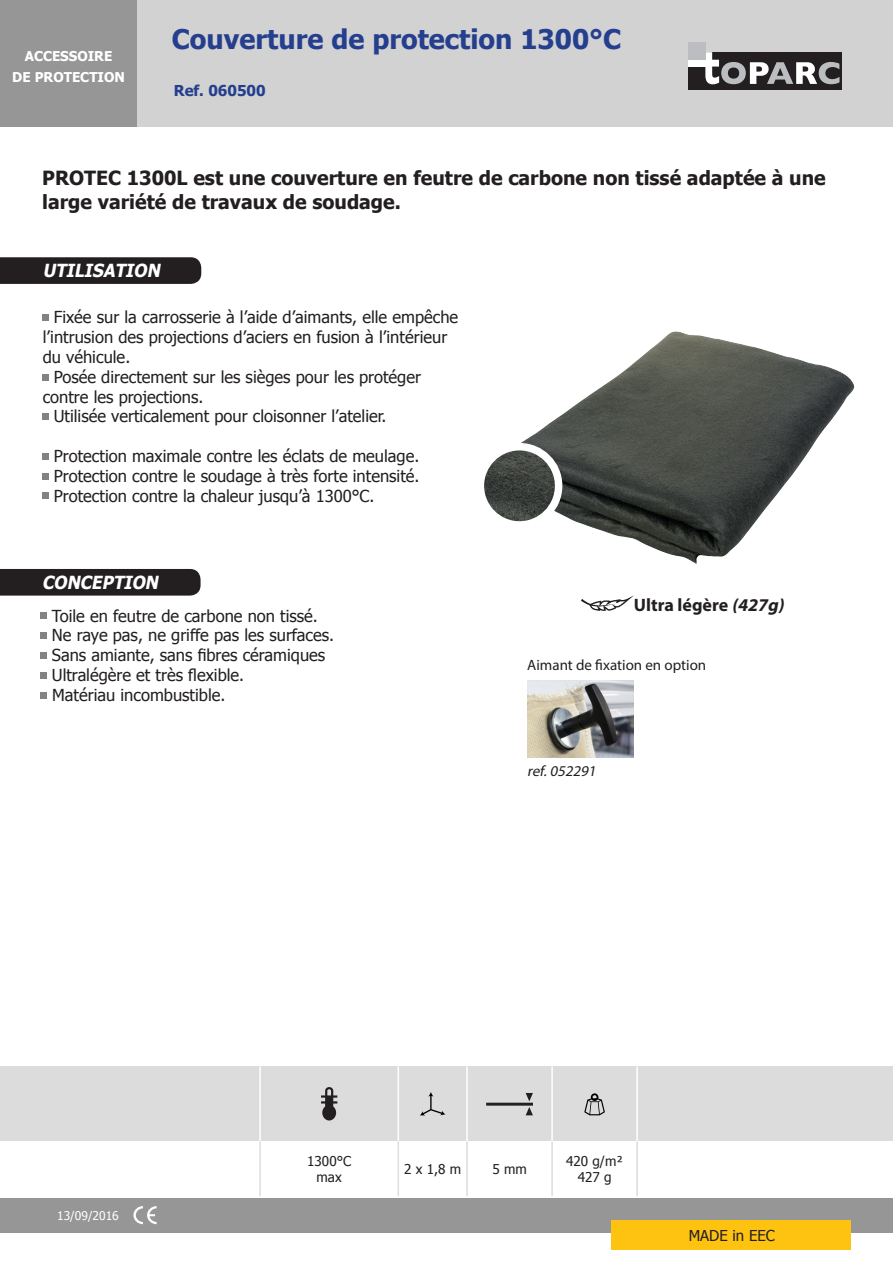
<style>
.page{position:relative;width:893px;height:1263px;background:#fff}
.page>*{position:absolute;margin:0;border:0;box-sizing:border-box;transform-origin:0 0}
.t1{font:700 27px "Tahoma";color:#253f8e}
.t2{font:700 19.5px/24px "Tahoma";color:#231f20}
.t3{font:italic 700 18px "Tahoma";color:#fff;scale:.95 1}
.t4{font:700 18px "Myriad Pro";color:#231f20}
.t5{font:16.5px/19.8px "Tahoma";color:#231f20}
.t6{font:15px "Myriad Pro";color:#231f20}
.t7{font:700 15px "Tahoma";color:#253f8e}
.t8{font:italic 15px "Myriad Pro";color:#231f20}
.t9{font:15px "Tahoma";color:#231f20}
.t10{font:13.5px "Tahoma";color:#231f20}
.t11{font:700 13.5px "Tahoma";color:#fff}
.t12{font:12px "Tahoma";color:#fff}
.s1{font-style:italic}
</style>
<div class="page">
<div style="left:137px;top:0;width:756px;height:127px;background:#d2d2d2"></div>
<div style="left:0;top:1198px;width:893px;height:34px;background:#969696"></div>
<div style="left:0;top:0;width:137px;height:127px;background:#969696"></div>
<div style="left:611px;top:1220px;width:239px;height:30px;background:#fec210"></div>
<img style="left:521px;top:331px;width:334px;height:233px">
<div style="left:0;top:1066px;width:893px;height:75px;background:#dcdcdc"></div>
<hr style="left:259px;top:1066px;width:2px;height:75px;background:#fff">
<hr style="left:398px;top:1066px;width:1px;height:75px;background:#fff">
<hr style="left:259px;top:1141px;width:2px;height:55px;background:#dcdcdc">
<hr style="left:398px;top:1141px;width:1px;height:55px;background:#dcdcdc">
<hr style="left:466px;top:1141px;width:2px;height:55px;background:#dcdcdc">
<hr style="left:551px;top:1141px;width:2px;height:55px;background:#dcdcdc">
<hr style="left:636px;top:1141px;width:2px;height:55px;background:#dcdcdc">
<hr style="left:466px;top:1066px;width:2px;height:75px;background:#fff">
<hr style="left:551px;top:1066px;width:2px;height:75px;background:#fff">
<hr style="left:636px;top:1066px;width:2px;height:75px;background:#fff">
<svg style="left:321px;top:1087px;width:16px;height:33px"></svg>
<svg style="left:420px;top:1092px;width:25px;height:23px"></svg>
<hr style="left:486px;top:1103px;width:47px;height:3px;background:#231f20">
<svg style="left:526px;top:1093px;width:7px;height:8px"></svg>
<svg style="left:526px;top:1107px;width:7px;height:8px"></svg>
<svg style="left:584px;top:1093px;width:21px;height:22px"></svg>
<img style="left:480px;top:447px;width:79px;height:78px;border-radius:39px">
<div style="left:477px;top:443px;width:85px;height:86px;border:8px solid #fff;border-radius:50%"></div>
<svg style="left:133px;top:1206px;width:24px;height:18px"></svg>
<div style="left:688px;top:52px;width:154px;height:38px;background:#231f20"></div>
<svg style="left:705px;top:52px;width:134px;height:32px"></svg>
<div style="left:688px;top:49px;width:17px;height:18px;background:#fff"></div>
<div style="left:688px;top:43px;width:17px;height:17px;background:#bcbdc0"></div>
<svg style="left:0;top:257px;width:201px;height:27px;background:#272324"></svg>
<svg style="left:43px;top:315px;width:6px;height:6px"></svg>
<svg style="left:43px;top:374px;width:6px;height:6px"></svg>
<svg style="left:43px;top:414px;width:6px;height:6px"></svg>
<svg style="left:43px;top:453px;width:6px;height:6px"></svg>
<svg style="left:43px;top:473px;width:6px;height:6px"></svg>
<svg style="left:43px;top:493px;width:6px;height:6px"></svg>
<div style="left:0;top:569px;width:201px;height:27px;background:#231f20"></div>
<svg style="left:41px;top:613px;width:6px;height:6px"></svg>
<svg style="left:41px;top:633px;width:6px;height:6px"></svg>
<div style="left:41px;top:652px;width:6px;height:7px;background:#808285"></div>
<svg style="left:41px;top:672px;width:6px;height:6px"></svg>
<svg style="left:41px;top:692px;width:6px;height:6px"></svg>
<img style="left:527px;top:681px;width:107px;height:76px">
<svg style="left:581px;top:595px;width:53px;height:16px"></svg>
<p class="t11" style="left:25px;top:47px;width:89px">ACCESSOIRE</p>
<p class="t11" style="left:12px;top:68px;width:114px">DE PROTECTION</p>
<p class="t1" style="left:172px;top:20px;width:451px">Couverture de protection 1300°C</p>
<p class="t7" style="left:174px;top:80px;width:93px">Ref. 060500</p>
<p class="t2" style="left:42px;top:165px;width:785px">PROTEC 1300L est une couverture en feutre de carbone non tissé adaptée à une large variété de travaux de soudage.</p>
<p class="t3" style="left:43px;top:258px;width:129px">UTILISATION</p>
<p class="t5" style="left:43px;top:307px;width:417px;text-indent:11px">Fixée sur la carrosserie à l’aide d’aimants, elle empêche l’intrusion des projections d’aciers en fusion à l’intérieur du véhicule.</p>
<p class="t5" style="left:43px;top:366px;width:380px;text-indent:11px">Posée directement sur les sièges pour les protéger contre les projections.</p>
<p class="t5" style="left:54px;top:406px;width:334px">Utilisée verticalement pour cloisonner l’atelier.</p>
<p class="t5" style="left:54px;top:445px;width:367px">Protection maximale contre les éclats de meulage.</p>
<p class="t5" style="left:54px;top:465px;width:367px">Protection contre le soudage à très forte intensité.</p>
<p class="t5" style="left:54px;top:485px;width:322px">Protection contre la chaleur jusqu’à 1300°C.</p>
<p class="t3" style="left:42px;top:569px;width:128px">CONCEPTION</p>
<p class="t5" style="left:52px;top:605px;width:268px">Toile en feutre de carbone non tissé.</p>
<p class="t5" style="left:52px;top:625px;width:284px">Ne raye pas, ne griffe pas les surfaces.</p>
<p class="t5" style="left:52px;top:644px;width:275px">Sans amiante, sans fibres céramiques</p>
<p class="t5" style="left:52px;top:664px;width:194px">Ultralégère et très flexible.</p>
<p class="t5" style="left:52px;top:684px;width:175px">Matériau incombustible.</p>
<p class="t4" style="left:634px;top:593px;width:155px">Ultra légère <span class="s1">(427g)</span></p>
<p class="t6" style="left:527px;top:656px;width:180px">Aimant de fixation en option</p>
<p class="t8" style="left:527px;top:762px;width:73px">ref.052291</p>
<p class="t12" style="left:57px;top:1207px;width:63px">13/09/2016</p>
<p class="t10" style="left:307px;top:1152px;width:45px">1300°C</p>
<p class="t10" style="left:317px;top:1168px;width:27px">max</p>
<p class="t10" style="left:404px;top:1160px;width:58px">2 x 1,8 m</p>
<p class="t10" style="left:492px;top:1160px;width:36px">5 mm</p>
<p class="t10" style="left:566px;top:1152px;width:58px">420 g/m²</p>
<p class="t10" style="left:578px;top:1168px;width:35px">427 g</p>
<p class="t9" style="left:689px;top:1225px;width:88px">MADE in EEC</p>
</div>
